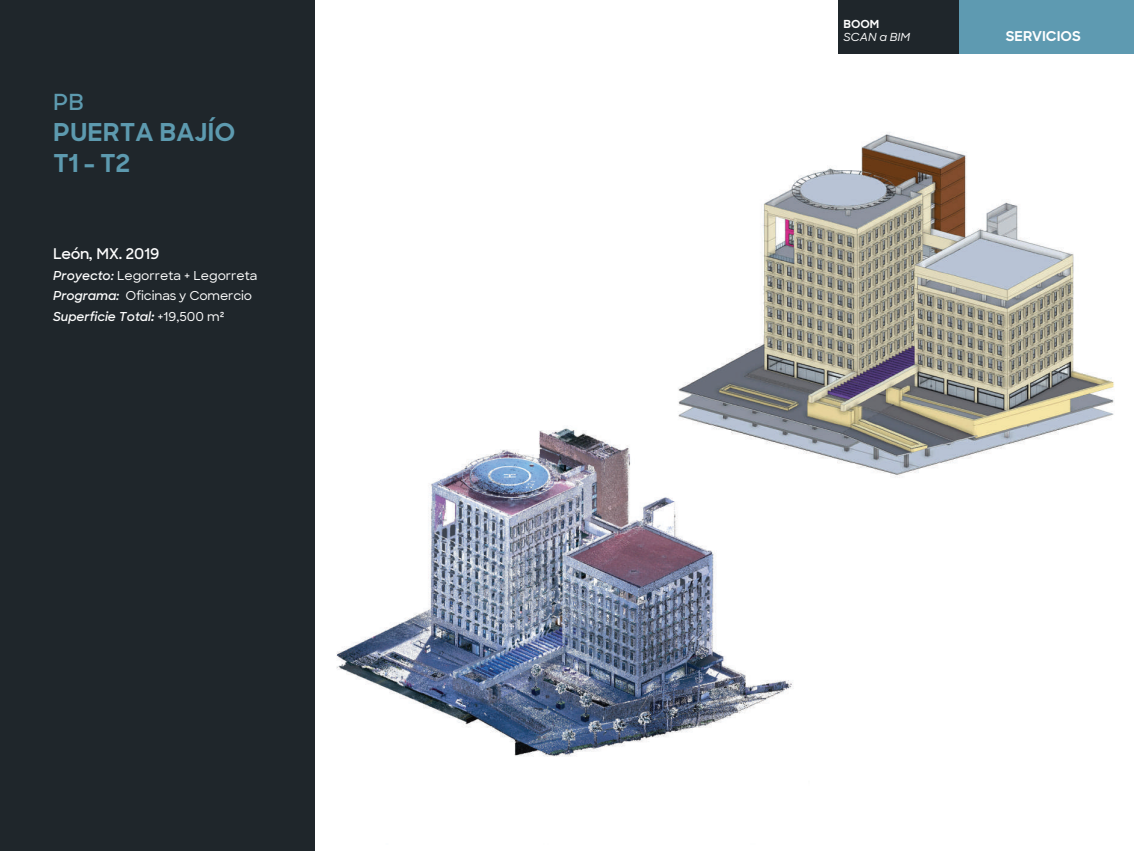
<style>
.page{position:relative;width:1134px;height:851px;background:#fff}
.page>*{position:absolute;margin:0;border:0;box-sizing:border-box;transform-origin:0 0}
.t1{font:700 25px/31px "Sharp Sans";color:#5d9aaf}
.t2{font:600 22.5px "Sharp Sans";color:#5d9aaf}
.t3{font:600 15px "Sharp Sans";letter-spacing:-.01em;color:#fff}
.t4{font:700 13.75px "Sharp Sans";color:#fff}
.t5{font:500 12.5px/20.5px "Sharp Sans";color:#fff}
.t6{font:italic 500 11.25px "Sharp Sans";color:#fff}
.t7{font:700 11.25px "Sharp Sans";color:#fff}
.s1{font-weight:600;font-style:italic}
.s2{font-weight:700;font-style:italic}
</style>
<div class="page">
<div style="left:959px;top:0;width:175px;height:53px;background:#5e9ab1"></div>
<div style="left:0;top:0;width:314px;height:850px;background:#1f262b"></div>
<div style="left:838px;top:0;width:121px;height:53px;background:#1f262b"></div>
<img style="left:336px;top:428px;width:457px;height:329px">
<img style="left:674px;top:132px;width:440px;height:368px">
<h2 class="t2" style="left:53px;top:85px;width:32px">PB</h2>
<h1 class="t1" style="left:53px;top:115px;width:184px">PUERTA BAJÍO<br>T1 - T2</h1>
<p class="t3" style="left:53px;top:243px;width:108px">León, MX. 2019</p>
<p class="t5" style="left:53px;top:264px;width:206px"><span class="s1">Proyecto:</span> Legorreta + Legorreta<br><span class="s1">Programa:</span> Oficinas y Comercio<br><span class="s1">Superficie Total</span><span class="s2">:</span> +19,500 m²</p>
<p class="t7" style="left:843px;top:16px;width:37px">BOOM</p>
<p class="t6" style="left:843px;top:29px;width:68px">SCAN a BIM</p>
<p class="t4" style="left:1006px;top:26px;width:76px">SERVICIOS</p>
</div>
